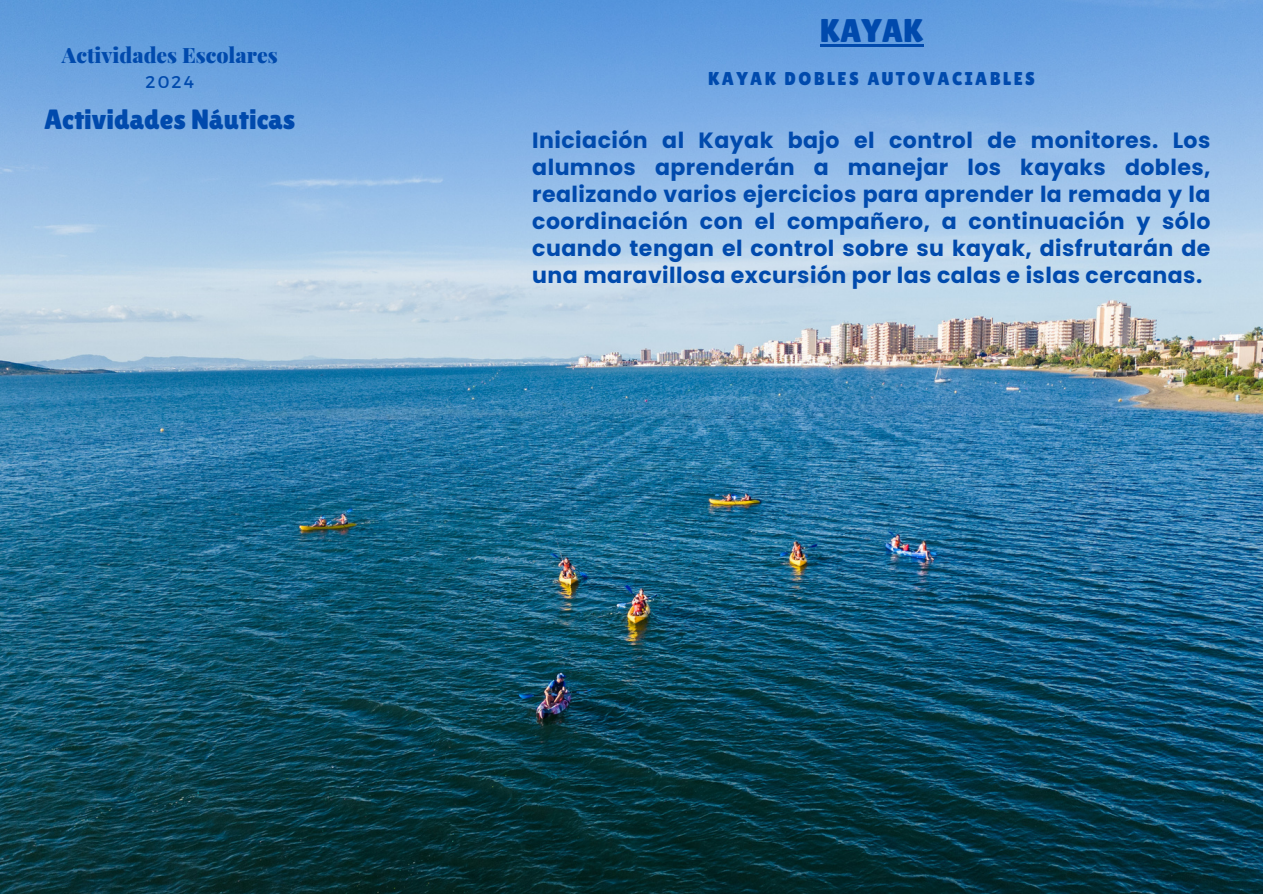
<style>
.page{position:relative;width:1263px;height:894px;background:#fff}
.page>*{position:absolute;margin:0;border:0;box-sizing:border-box;transform-origin:0 0}
.t1{font:32.7px "Lilita One";color:#004aad}
.t2{font:27.9px "Lilita One";color:#004aad}
.t3{font:700 22.05px/27px "Poppins";letter-spacing:.02em;color:#004aad;text-align:justify}
.t4{font:900 21.15px "Playfair Display";color:#004aad}
.t5{font:18.6px "Lilita One";letter-spacing:.13em;color:#004aad}
.t6{font:16.95px "Montserrat";color:#004aad}
</style>
<div class="page">
<img style="left:0;top:0;width:1263px;height:893px">
<hr style="left:820px;top:44px;width:103px;height:3px;background:#004aad">
<p class="t4" style="left:62px;top:40px;width:217px">Actividades Escolares</p>
<p class="t6" style="left:145px;top:71px;width:50px">2024</p>
<p class="t2" style="left:44px;top:104px;width:253px">Actividades Náuticas</p>
<h1 class="t1" style="left:820px;top:12px;width:105px">KAYAK</h1>
<p class="t5" style="left:708px;top:68px;width:329px">KAYAK DOBLES AUTOVACIABLES</p>
<p class="t3" style="left:532px;top:127px;width:680px">Iniciación al Kayak bajo el control de monitores. Los alumnos aprenderán a manejar los kayaks dobles, realizando varios ejercicios para aprender la remada y la coordinación con el compañero, a continuación y sólo cuando tengan el control sobre su kayak, disfrutarán de una maravillosa excursión por las calas e islas cercanas.</p>
</div>
